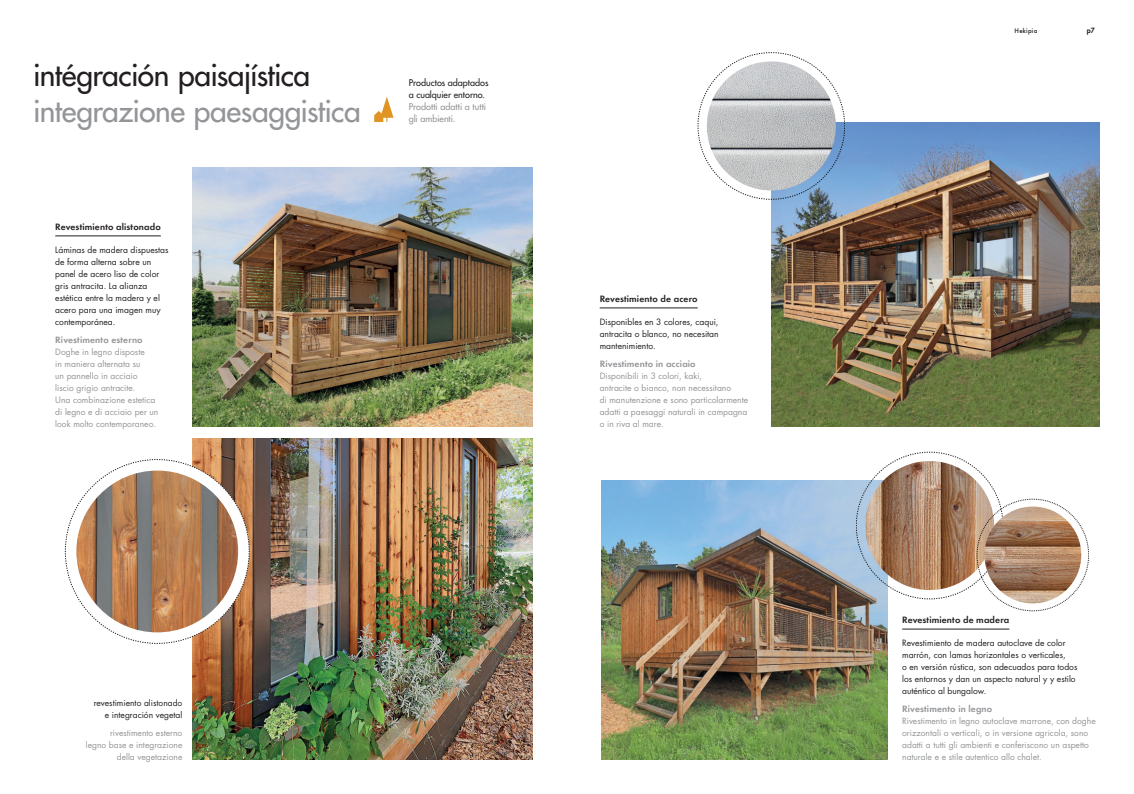
<style>
.page{position:relative;width:1134px;height:794px;background:#fff}
.page>*{position:absolute;margin:0;border:0;box-sizing:border-box;transform-origin:0 0}
.t1{font:500 30px "Futura Std";letter-spacing:-.015em;color:#939598}
.t2{font:500 30px "Futura Std";letter-spacing:-.025em;color:#231f20}
.t3{font:500 9px/12px "Futura Std";color:#231f20}
.t4{font:500 9px/12px "Futura Std";color:#939598}
.t5{font:8.5px/12px "Futura Std";color:#939598}
.t6{font:8.5px/12px "Futura Std";color:#231f20}
.t7{font:8.5px "Futura ND Demibold";letter-spacing:.015em;color:#231f20}
.t8{font:8.5px "Futura ND Demibold";letter-spacing:.015em;color:#939598}
.t9{font:7px "Futura T Medium";letter-spacing:.03em;color:#231f20}
.t10{font:800 7px "Futura Std";color:#231f20}
</style>
<div class="page">
<img style="left:193px;top:438px;width:340px;height:322px">
<img style="left:771px;top:122px;width:329px;height:305px">
<svg style="left:374px;top:97px;width:19px;height:25px"></svg>
<img style="left:193px;top:167px;width:340px;height:260px">
<svg style="left:65px;top:459px;width:184px;height:184px"></svg>
<img style="left:76px;top:470px;width:162px;height:162px;border-radius:81px">
<img style="left:601px;top:480px;width:286px;height:280px">
<hr style="left:600px;top:307px;width:98px;height:1px;background:#231f20">
<hr style="left:902px;top:628px;width:107px;height:1px;background:#231f20">
<hr style="left:55px;top:235px;width:106px;height:1px;background:#231f20">
<svg style="left:698px;top:52px;width:147px;height:148px"></svg>
<img style="left:707px;top:61px;width:129px;height:129px;border-radius:65px">
<svg style="left:856px;top:452px;width:233px;height:159px"></svg>
<img style="left:984px;top:506px;width:97px;height:97px;border-radius:48px">
<h1 class="t2" style="left:33px;top:56px;width:279px">intégración paisajística</h1>
<h1 class="t1" style="left:33px;top:92px;width:329px">integrazione paesaggistica</h1>
<p class="t7" style="left:55px;top:221px;width:107px">Revestimiento alistonado</p>
<p class="t6" style="left:55px;top:244px;width:115px">Láminas de madera dispuestas de forma alterna sobre un panel de acero liso de color gris antracita. La alianza estética entre la madera y el acero para una imagen muy contemporánea.</p>
<p class="t8" style="left:55px;top:334px;width:89px">Rivestimento esterno</p>
<p class="t5" style="left:55px;top:346px;width:105px">Doghe in legno disposte<br>in maniera alternata su<br>un pannello in acciaio liscio grigio antracite.<br>Una combinazione estetica di legno e di acciaio per un look molto contemporaneo.</p>
<p class="t3" style="left:409px;top:77px;width:81px">Productos adaptados a cualquier entorno.</p>
<p class="t4" style="left:409px;top:101px;width:79px">Prodotti adatti a tutti gli ambienti.</p>
<p class="t6" style="left:94px;top:697px;width:90px;text-align:right">revestimiento alistonado e integración vegetal</p>
<p class="t5" style="left:86px;top:727px;width:98px;text-align:right">rivestimento esterno<br>legno base e integrazione della vegetazione</p>
<p class="t7" style="left:600px;top:293px;width:99px">Revestimiento de acero</p>
<p class="t6" style="left:600px;top:316px;width:120px;text-align:justify">Disponibles en 3 colores, caqui, antracita o blanco, no necesitan mantenimiento.</p>
<p class="t8" style="left:600px;top:358px;width:98px">Rivestimento in acciaio</p>
<p class="t5" style="left:600px;top:370px;width:150px">Disponibili in 3 colori, kaki,<br>antracite o bianco, non necessitano<br>di manutenzione e sono particolarmente adatti a paesaggi naturali in campagna o in riva al mare.</p>
<p class="t9" style="left:1014px;top:26px;width:24px">Hekipia</p>
<p class="t10" style="left:1087px;top:26px;width:9px">p7</p>
<p class="t7" style="left:902px;top:614px;width:109px">Revestimiento de madera</p>
<p class="t6" style="left:902px;top:637px;width:177px">Revestimiento de madera autoclave de color marrón, con lamas horizontales o verticales,<br>o en versión rústica, son adecuados para todos los entornos y dan un aspecto natural y y estilo auténtico al bungalow.</p>
<p class="t8" style="left:902px;top:703px;width:92px">Rivestimento in legno</p>
<p class="t5" style="left:902px;top:715px;width:195px">Rivestimento in legno autoclave marrone, con doghe orizzontali o verticali, o in versione agricola, sono adatti a tutti gli ambienti e conferiscono un aspetto naturale e e stile autentico allo chalet.</p>
</div>
